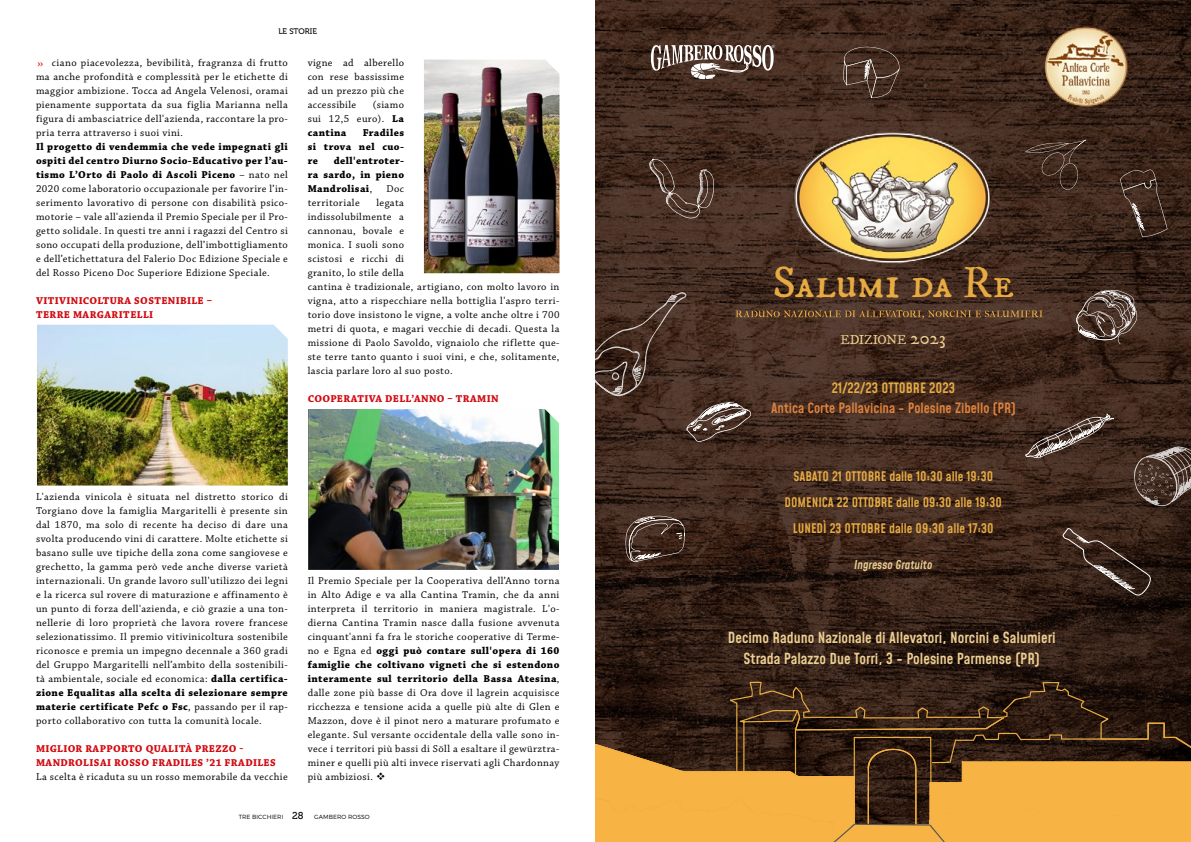
<style>
.page{position:relative;width:1191px;height:842px;background:#fff}
.page>*{position:absolute;margin:0;border:0;box-sizing:border-box;transform-origin:0 0}
.t1{font:37.9px "IM FELL DW Pica Roman SC";letter-spacing:-.01em;color:#e7ab42}
.t2{font:500 15px/21px "Mohave";color:#edcf92;text-align:center}
.t3{font:500 14px "Mohave";color:#df833d}
.t4{font:500 14px "Mohave";color:#e7ab42}
.t5{font:500 13px/26px "Mohave";color:#e7ab42;text-align:center}
.t6{font:12.5px "Chaparral Pro";color:#d20a11}
.t7{font:italic 500 12px "Mohave";color:#edcf92}
.t8{font:11.2px "IM FELL DW Pica Roman SC";letter-spacing:.005em;color:#edcf92}
.t9{font:10.5px/14px "Chaparral Pro";letter-spacing:.04em;color:#000;text-align:justify}
.t10{font:700 10.5px/14px "Chaparral Pro";letter-spacing:.035em;color:#d20a11}
.t11{font:700 10.5px/14px "Chaparral Pro";letter-spacing:.04em;color:#000;text-align:justify}
.t12{font:8px "Museo 500";color:#000}
.t13{font:300 6px "Montserrat";letter-spacing:.01em;color:#000}
.s1{font-weight:700}
.s2{font-weight:400}
.s3{font-family:"Museo 500";font-weight:400;font-size:10px}
.s4{font-size:16px}
</style>
<div class="page">
<img style="left:37px;top:325px;width:251px;height:160px">
<img style="left:424px;top:60px;width:135px;height:213px">
<img style="left:308px;top:409px;width:251px;height:161px">
<svg style="left:595px;top:0;width:596px;height:709px;background:#382319"></svg>
<svg style="left:651px;top:45px;width:123px;height:35px"></svg>
<img style="left:794px;top:132px;width:196px;height:132px">
<svg style="left:843px;top:46px;width:56px;height:52px;background:#513b31"></svg>
<svg style="left:625px;top:516px;width:60px;height:46px;background:#544037"></svg>
<svg style="left:649px;top:158px;width:65px;height:61px;background:#533d32"></svg>
<svg style="left:1120px;top:169px;width:47px;height:68px;background:#463228"></svg>
<svg style="left:1025px;top:140px;width:61px;height:51px;background:#432e23"></svg>
<svg style="left:1068px;top:140px;width:18px;height:4px"></svg>
<svg style="left:1062px;top:528px;width:89px;height:68px;background:#402e25"></svg>
<svg style="left:595px;top:290px;width:596px;height:217px;background:#462f24"></svg>
<img style="left:1044px;top:27px;width:83px;height:80px">
<svg style="left:729px;top:682px;width:462px;height:27px;background:#321f14"></svg>
<svg style="left:595px;top:709px;width:596px;height:133px;background:#986c2b"></svg>
<p class="t12" style="left:278px;top:27px;width:40px">LE STORIE</p>
<p class="t9" style="left:36px;top:56px;width:253px;text-indent:16px">ciano piacevolezza, bevibilità, fragranza di frutto ma anche profondità e complessità per le etichette di maggior ambizione. Tocca ad Angela Velenosi, oramai pienamente supportata da sua figlia Marianna nella figura di ambasciatrice dell'azienda, raccontare la pro&shy;pria terra attraverso i suoi vini.</p>
<p class="t9" style="left:36px;top:140px;width:253px"><span class="s1">Il progetto di vendemmia che vede impegnati gli ospiti del centro Diurno Socio-Educativo per l’au&shy;tismo L’Orto di Paolo di Ascoli Piceno</span> – nato nel 2020 come laboratorio occupazionale per favorire l’in&shy;serimento lavorativo di persone con disabilità psico&shy;motorie – vale all'azienda il Premio Speciale per il Pro&shy;getto solidale. In questi tre anni i ragazzi del Centro si sono occupati della produzione, dell’imbottigliamento e dell’etichettatura del Falerio Doc Edizione Speciale e del Rosso Piceno Doc Superiore Edizione Speciale.</p>
<p class="t10" style="left:36px;top:294px;width:177px">VITIVINICOLTURA SOSTENIBILE –<br>TERRE MARGARITELLI</p>
<p class="t6" style="left:37px;top:56px;width:8px">››</p>
<p class="t9" style="left:308px;top:56px;width:98px">vigne ad alberello con rese bassissime ad un prezzo più che accessibile</p>
<p class="t9" style="left:308px;top:98px;width:98px;text-indent:65px">(siamo sui 12,5 euro). <span class="s1">La cantina</span></p>
<p class="t11" style="left:308px;top:126px;width:98px;text-indent:55px">Fradiles si trova nel cuo&shy;re</p>
<p class="t11" style="left:308px;top:154px;width:98px;text-indent:26px">dell'entroter&shy;ra sardo, in pieno Mandrolisai<span class="s2">,</span></p>
<p class="t9" style="left:386px;top:182px;width:19px">Doc</p>
<p class="t9" style="left:308px;top:196px;width:253px;text-align:left;text-indent:69px">legata<br>indissolubilmente a<br>cannonau, bovale e<br>monica. I suoli sono<br>scistosi e ricchi di<br>granito, lo stile della<br>cantina è tradizionale, artigiano, con molto lavoro in vigna, atto a rispecchiare nella bottiglia l'aspro terri&shy;torio dove insistono le vigne, a volte anche oltre i 700 metri di quota, e magari vecchie di decadi. Questa la missione di Paolo Savoldo, vignaiolo che riflette que&shy;ste terre tanto quanto i suoi vini, e che, solitamente, lascia parlare loro al suo posto.</p>
<p class="t10" style="left:308px;top:392px;width:192px">COOPERATIVA DELL’ANNO – TRAMIN</p>
<p class="t9" style="left:308px;top:196px;width:53px">territoriale</p>
<p class="t9" style="left:36px;top:490px;width:253px">L'azienda vinicola è situata nel distretto storico di Torgiano dove la famiglia Margaritelli è presente sin dal 1870, ma solo di recente ha deciso di dare una svolta producendo vini di carattere. Molte etichette si basano sulle uve tipiche della zona come sangiovese e grechetto, la gamma però vede anche diverse varietà internazionali. Un grande lavoro sull'utilizzo dei legni e la ricerca sul rovere di maturazione e affinamento è un punto di forza dell'azienda, e ciò grazie a una ton&shy;nellerie di loro proprietà che lavora rovere francese selezionatissimo. Il premio vitivinicoltura sostenibile riconosce e premia un impegno decennale a 360 gradi del Gruppo Margaritelli nell’ambito della sostenibili&shy;tà ambientale, sociale ed economica: <span class="s1">dalla certifica&shy;zione Equalitas alla scelta di selezionare sempre materie certificate Pefc o Fsc</span>, passando per il rap&shy;porto collaborativo con tutta la comunità locale.</p>
<p class="t10" style="left:36px;top:742px;width:241px">MIGLIOR RAPPORTO QUALITÀ PREZZO -<br>MANDROLISAI ROSSO FRADILES ’21 FRADILES</p>
<p class="t9" style="left:36px;top:770px;width:253px">La scelta è ricaduta su un rosso memorabile da vecchie</p>
<p class="t9" style="left:308px;top:574px;width:253px">Il Premio Speciale per la Cooperativa dell’Anno torna in Alto Adige e va alla Cantina Tramin, che da anni interpreta il territorio in maniera magistrale. L'o&shy;dierna Cantina Tramin nasce dalla fusione avvenuta cinquant'anni fa fra le storiche cooperative di Terme&shy;no e Egna ed <span class="s1">oggi può contare sull'opera di 160 famiglie che coltivano vigneti che si estendono interamente sul territorio della Bassa Atesina</span>, dalle zone più basse di Ora dove il lagrein acquisisce ricchezza e tensione acida a quelle più alte di Glen e Mazzon, dove è il pinot nero a maturare profumato e elegante. Sul versante occidentale della valle sono in&shy;vece i territori più bassi di Söll a esaltare il gewürztra&shy;miner e quelli più alti invece riservati agli Chardonnay più ambiziosi. ❖</p>
<p class="t13" style="left:239px;top:813px;width:133px">TRE BICCHIERI <span class="s3">28</span> GAMBERO ROSSO</p>
<h1 class="t1" style="left:773px;top:257px;width:242px">Salumi da Re</h1>
<p class="t8" style="left:840px;top:333px;width:107px">EDIZIONE <span class="s4">2023</span></p>
<h3 class="t4" style="left:831px;top:380px;width:125px">21/22/23 OTTOBRE 2O23</h3>
<h3 class="t3" style="left:771px;top:400px;width:246px">Antica Corte Pallavicina - Polesine Zibello (PR)</h3>
<p class="t5" style="left:784px;top:465px;width:219px">SABATO 21 OTTOBRE dalle 1O:3O alle 19:3O<br>DOMENICA 22 OTTOBRE dalle O9:3O alle 19:3O<br>LUNEDÌ 23 OTTOBRE dalle O9:3O alle 17:3O</p>
<p class="t7" style="left:854px;top:557px;width:80px">Ingresso Gratuito</p>
<h2 class="t2" style="left:728px;top:628px;width:329px">Decimo Raduno Nazionale di Allevatori, Norcini e Salumieri<br>Strada Palazzo Due Torri, 3 - Polesine Parmense (PR)</h2>
</div>
